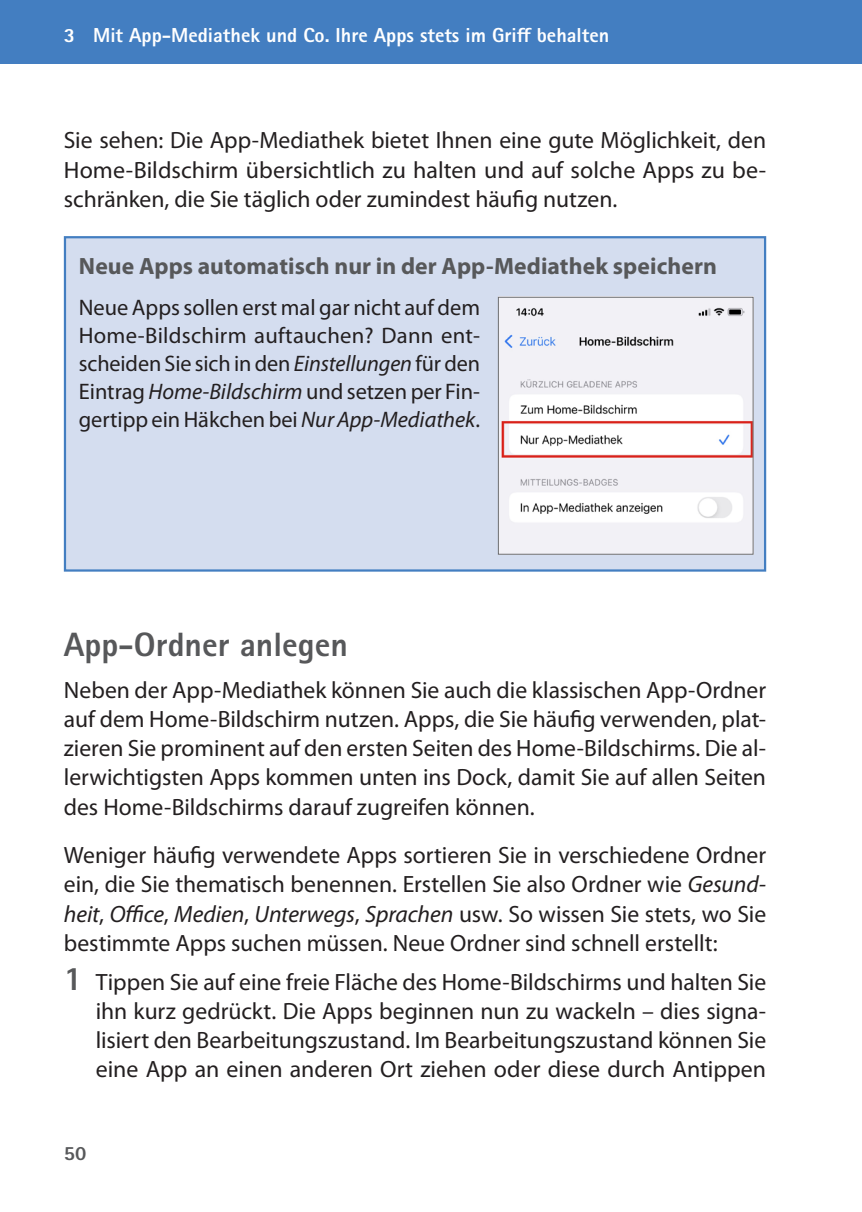
<style>
.page{position:relative;width:862px;height:1212px;background:#fff}
.page>*{position:absolute;margin:0;border:0;box-sizing:border-box;transform-origin:0 0}
.t1{font:800 33.75px "Rotis Sans Serif Pro";color:#57585a}
.t2{font:23.62px/29.2px "Myriad Pro";color:#231f20;text-align:justify}
.t3{font:700 23.62px "Myriad Pro";letter-spacing:.005em;color:#57585a}
.t4{font:22.5px/28.1px "Myriad Pro";letter-spacing:-.005em;color:#231f20;text-align:justify}
.t5{font:800 20.25px "Rotis Sans Serif Pro";color:#fff}
.t6{font:800 20.25px "Rotis Sans Serif Pro";color:#57585a}
.s1{font-style:italic}
.s2{font-family:"Rotis Sans Serif Pro";font-weight:800;font-size:33.75px;color:#57585a}
</style>
<div class="page">
<div style="left:0;top:0;width:861px;height:64px;background:#437ec1"></div>
<div style="left:65px;top:237px;width:699px;height:333px;background:#d4ddef"></div>
<div style="left:64px;top:236px;width:701px;height:336px;border:2px solid #437ec1"></div>
<img style="left:499px;top:299px;width:252px;height:254px">
<div style="left:497px;top:297px;width:256px;height:258px;border:1px solid #6c6d70"></div>
<p class="t5" style="left:64px;top:23px;width:546px">3 Mit App-Mediathek und Co. Ihre Apps stets im Griff behalten</p>
<p class="t2" style="left:64px;top:126px;width:703px">Sie sehen: Die App-Mediathek bietet Ihnen eine gute Möglichkeit, den Home-Bildschirm übersichtlich zu halten und auf solche Apps zu be&shy;schränken, die Sie täglich oder zumindest häufig nutzen.</p>
<p class="t3" style="left:79px;top:251px;width:639px">Neue Apps automatisch nur in der App-Mediathek speichern</p>
<p class="t4" style="left:79px;top:293px;width:402px">Neue Apps sollen erst mal gar nicht auf dem Home-Bildschirm auftauchen? Dann ent&shy;scheiden Sie sich in den <span class="s1">Einstellungen</span> für den Eintrag <span class="s1">Home-Bildschirm</span> und setzen per Fin&shy;gertipp ein Häkchen bei <span class="s1">Nur App-Mediathek</span>.</p>
<h1 class="t1" style="left:64px;top:623px;width:285px">App-Ordner anlegen</h1>
<p class="t2" style="left:64px;top:675px;width:703px">Neben der App-Mediathek können Sie auch die klassischen App-Ordner auf dem Home-Bildschirm nutzen. Apps, die Sie häufig verwenden, plat&shy;zieren Sie prominent auf den ersten Seiten des Home-Bildschirms. Die al&shy;lerwichtigsten Apps kommen unten ins Dock, damit Sie auf allen Seiten des Home-Bildschirms darauf zugreifen können.</p>
<p class="t2" style="left:64px;top:840px;width:703px">Weniger häufig verwendete Apps sortieren Sie in verschiedene Ordner ein, die Sie thematisch benennen. Erstellen Sie also Ordner wie <span class="s1">Gesund&shy;heit</span>, <span class="s1">Office</span>, <span class="s1">Medien</span>, <span class="s1">Unterwegs</span>, <span class="s1">Sprachen</span> usw. So wissen Sie stets, wo Sie bestimmte Apps suchen müssen. Neue Ordner sind schnell erstellt:</p>
<p class="t2" style="left:96px;top:967px;width:671px;text-indent:-32px"><span class="s2">1</span> Tippen Sie auf eine freie Fläche des Home-Bildschirms und halten Sie ihn kurz gedrückt. Die Apps beginnen nun zu wackeln – dies signa&shy;lisiert den Bearbeitungszustand. Im Bearbeitungszustand können Sie eine App an einen anderen Ort ziehen oder diese durch Antippen</p>
<p class="t6" style="left:64px;top:1141px;width:24px">50</p>
</div>
